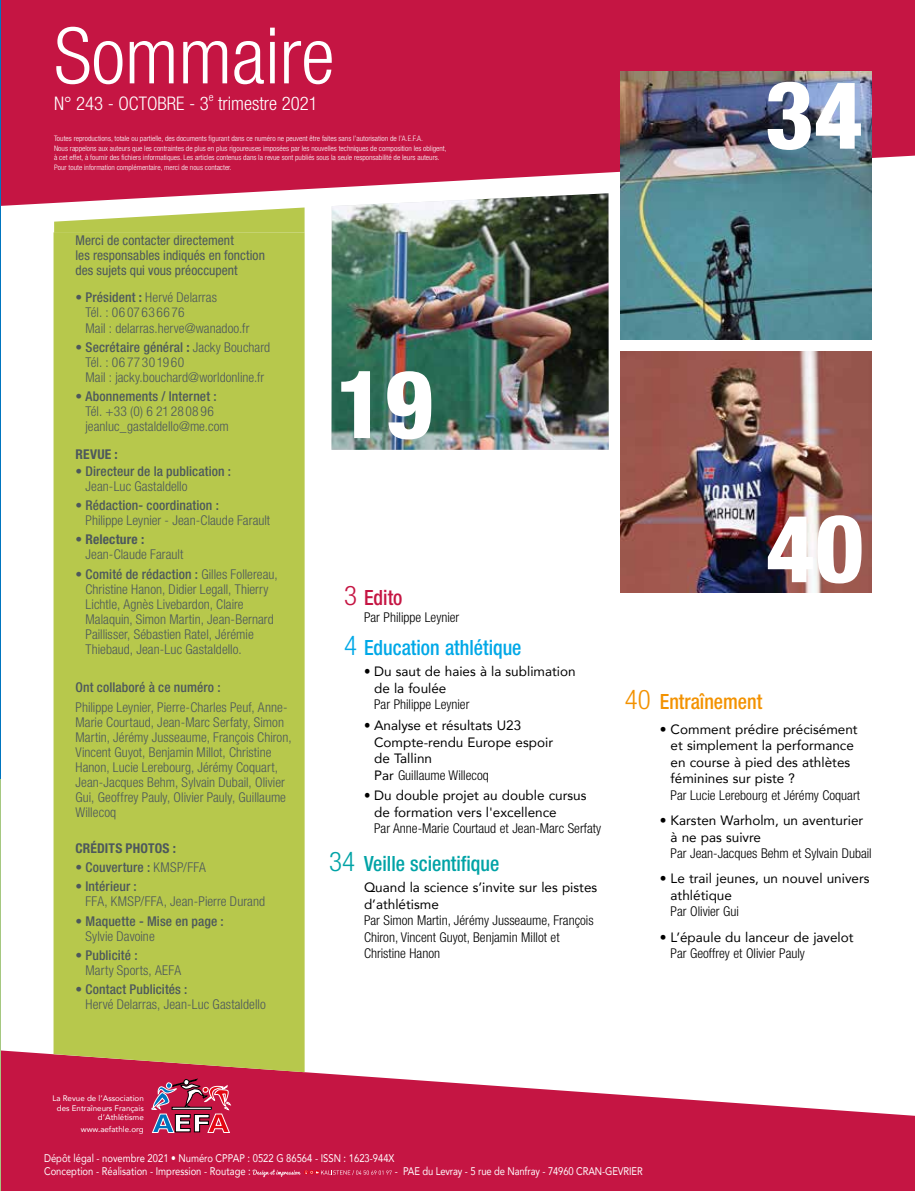
<style>
.page{position:relative;width:915px;height:1191px;background:#fff}
.page>*{position:absolute;margin:0;border:0;box-sizing:border-box;transform-origin:0 0}
.t1{font:800 condensed 94.5px "Helvetica Neue LT Std";color:#fff}
.t2{font:300 condensed 78px "Helvetica Neue LT Std";color:#fff}
.t3{font:500 condensed 21px "Helvetica Neue LT Std";color:#00a8e7;scale:.95 1}
.t4{font:500 condensed 21px "Helvetica Neue LT Std";color:#00a3a6;scale:.95 1}
.t5{font:500 condensed 21px "Helvetica Neue LT Std";color:#f39200;scale:.95 1}
.t6{font:500 condensed 21px "Helvetica Neue LT Std";color:#c51543;scale:.95 1}
.t7{font:300 condensed 18.75px "Helvetica Neue LT Std";color:#fff}
.t8{font:300 condensed 13.5px/15px "Helvetica Neue LT Std";letter-spacing:.005em;color:#4d585c}
.t9{font:13.5px/16.5px "Avenir";color:#000}
.t10{font:300 condensed 13.5px/16.5px "Helvetica Neue LT Std";color:#000}
.t11{font:500 condensed 13.5px "Helvetica Neue LT Std";letter-spacing:.01em;color:#4d585c}
.t12{font:condensed 13.5px/15px "Helvetica Neue LT Std";letter-spacing:.005em;color:#4d585c}
.t13{font:700 condensed 13.5px "Helvetica Neue LT Std";letter-spacing:.01em;color:#4d585c}
.t14{font:300 condensed 11.25px "Helvetica Neue LT Std";color:#fff}
.t15{font:11.1px/12.9px "Avenir";color:#fff;scale:.85 1}
.t16{font:7.95px/9.6px "Avenir";color:#fff;text-align:right}
.t17{font:300 condensed 7.5px/9.8px "Helvetica Neue LT Std";color:#fff}
.s1{font-weight:500}
.s2{font-weight:700}
.s3{font-weight:300}
.s4{font-weight:300;font-size:27px}
.s5{font-weight:900}
.s6{font-family:"Avenir";font-weight:400;font-stretch:normal}
</style>
<div class="page">
<svg style="left:1px;top:1050px;width:913px;height:141px;fill:#c51543"></svg>
<div style="left:0;top:0;width:914px;height:206px;background:#c51543"></div>
<img style="left:620px;top:351px;width:251px;height:241px">
<img style="left:620px;top:72px;width:251px;height:267px">
<div style="left:53px;top:232px;width:251px;height:840px;background:#b7c84c"></div>
<svg style="left:54px;top:207px;width:250px;height:26px"></svg>
<img style="left:331px;top:193px;width:277px;height:257px">
<svg style="left:151px;top:1078px;width:79px;height:55px;background:#b24868"></svg>
<hr style="left:0;top:756px;width:1px;height:435px;background:#a5c880">
<svg style="left:0;top:704px;width:1px;height:75px"></svg>
<svg style="left:252px;top:1169px;width:139px;height:8px"></svg>
<h2 class="t2" style="left:54px;top:11px;width:282px">Sommaire</h2>
<h3 class="t7" style="left:54px;top:92px;width:156px">N° 243 - OCTOBRE - 3</h3>
<p class="t14" style="left:209px;top:90px;width:6px">e</p>
<h3 class="t7" style="left:218px;top:92px;width:101px">trimestre 2021</h3>
<p class="t17" style="left:54px;top:133px;width:394px">Toutes reproductions, totale ou partielle, des documents figurant dans ce numéro ne peuvent être faites sans l’autorisation de l’A.E.F.A.<br>Nous rappelons aux auteurs que les contraintes de plus en plus rigoureuses imposées par les nouvelles techniques de composition les obligent, à cet effet, à fournir des fichiers informatiques. Les articles contenus dans la revue sont publiés sous la seule responsabilité de leurs auteurs.<br>Pour toute information complémentaire, merci de nous contacter.</p>
<h1 class="t1" style="left:764px;top:56px;width:100px">34</h1>
<p class="t12" style="left:75px;top:232px;width:191px">Merci de contacter directement<br>les responsables indiqués en fonction des sujets qui vous préoccupent</p>
<p class="t8" style="left:85px;top:290px;width:165px;text-indent:-10px"><span class="s1">• Président</span> <span class="s2">:</span> Hervé Delarras<br>Tél. : 0607636676<br>Mail : delarras.herve@wanadoo.fr</p>
<p class="t8" style="left:85px;top:339px;width:186px;text-indent:-10px"><span class="s1">• Secrétaire général</span> <span class="s2">:</span> Jacky Bouchard<br>Tél. : 0677301960<br>Mail : jacky.bouchard@worldonline.fr</p>
<p class="t11" style="left:75px;top:388px;width:142px">• Abonnements / Internet :</p>
<p class="t8" style="left:85px;top:403px;width:145px">Tél. +33 (0) 6 21 28 08 96 jeanluc_gastaldello@me.com</p>
<p class="t13" style="left:75px;top:446px;width:44px">REVUE :</p>
<p class="t11" style="left:75px;top:463px;width:157px">• Directeur de la publication :</p>
<p class="t8" style="left:85px;top:478px;width:104px">Jean-Luc Gastaldello</p>
<p class="t11" style="left:75px;top:497px;width:145px">• Rédaction- coordination :</p>
<p class="t8" style="left:85px;top:513px;width:186px">Philippe Leynier - Jean-Claude Farault</p>
<p class="t13" style="left:75px;top:531px;width:70px">• Relecture :</p>
<p class="t8" style="left:85px;top:547px;width:99px">Jean-Claude Farault</p>
<p class="t8" style="left:85px;top:566px;width:194px;text-indent:-10px"><span class="s1">• Comité de rédaction :</span> Gilles Follereau, Christine Hanon, Didier Legall, Thierry Lichtle, Agnès Livebardon, Claire Malaquin, Simon Martin, Jean-Bernard Paillisser, Sébastien Ratel, Jérémie Thiebaud, Jean-Luc Gastaldello.</p>
<p class="t11" style="left:75px;top:679px;width:147px">Ont collaboré à ce numéro :</p>
<p class="t8" style="left:75px;top:699px;width:217px">Philippe Leynier, Pierre-Charles Peuf, Anne-Marie Courtaud, Jean-Marc Serfaty, Simon Martin, Jérémy Jusseaume, François Chiron, Vincent Guyot, Benjamin Millot, Christine Hanon, Lucie Lerebourg, Jérémy Coquart, Jean-Jacques Behm, Sylvain Dubail, Olivier Gui, Geoffrey Pauly, Olivier Pauly, Guillaume Willecoq</p>
<p class="t13" style="left:75px;top:840px;width:102px">CRÉDITS PHOTOS :</p>
<p class="t11" style="left:75px;top:859px;width:132px">• Couverture : <span class="s3">KMSP/FFA</span></p>
<p class="t11" style="left:75px;top:878px;width:63px">• Intérieur :</p>
<p class="t8" style="left:85px;top:894px;width:181px">FFA, KMSP/FFA, Jean-Pierre Durand</p>
<p class="t11" style="left:75px;top:912px;width:150px">• Maquette - Mise en page :</p>
<p class="t8" style="left:85px;top:928px;width:71px">Sylvie Davoine</p>
<p class="t11" style="left:75px;top:947px;width:64px">• Publicité :</p>
<p class="t8" style="left:85px;top:962px;width:97px">Marty Sports, AEFA</p>
<p class="t11" style="left:75px;top:981px;width:113px">• Contact Publicités :</p>
<p class="t8" style="left:85px;top:996px;width:182px">Hervé Delarras, Jean-Luc Gastaldello</p>
<h1 class="t1" style="left:335px;top:346px;width:100px">19</h1>
<h3 class="t6" style="left:344px;top:585px;width:63px"><span class="s4">3</span> Edito</h3>
<p class="t10" style="left:364px;top:609px;width:97px">Par Philippe Leynier</p>
<h3 class="t3" style="left:344px;top:635px;width:188px"><span class="s4">4</span> Education athlétique</h3>
<p class="t9" style="left:374px;top:663px;width:203px;text-indent:-10px"><span class="s5">•</span> Du saut de haies à la sublimation de la foulée</p>
<p class="t10" style="left:374px;top:696px;width:97px">Par Philippe Leynier</p>
<p class="t9" style="left:374px;top:716px;width:180px;text-indent:-10px"><span class="s5">•</span> Analyse et résultats U23<br>Compte-rendu Europe espoir de Tallinn</p>
<p class="t10" style="left:374px;top:766px;width:116px"><span class="s6">Par</span> Guillaume Willecoq</p>
<p class="t9" style="left:374px;top:787px;width:214px;text-indent:-10px"><span class="s5">•</span> Du double projet au double cursus de formation vers l'excellence</p>
<p class="t10" style="left:374px;top:820px;width:228px">Par Anne-Marie Courtaud et Jean-Marc Serfaty</p>
<h3 class="t4" style="left:329px;top:851px;width:181px"><span class="s4">34</span> Veille scientifique</h3>
<p class="t9" style="left:364px;top:878px;width:235px">Quand la science s’invite sur les pistes d’athlétisme</p>
<p class="t10" style="left:364px;top:912px;width:231px">Par Simon Martin, Jérémy Jusseaume, François<br>Chiron, Vincent Guyot, Benjamin Millot et<br>Christine Hanon</p>
<h1 class="t1" style="left:765px;top:490px;width:100px">40</h1>
<h3 class="t5" style="left:624px;top:688px;width:146px"><span class="s4">40</span> Entraînement</h3>
<p class="t9" style="left:670px;top:720px;width:188px;text-indent:-11px">• Comment prédire précisément et simplement la performance en course à pied des athlètes féminines sur piste ?</p>
<p class="t10" style="left:670px;top:786px;width:191px">Par Lucie Lerebourg et Jérémy Coquart</p>
<p class="t9" style="left:670px;top:811px;width:194px;text-indent:-11px">• Karsten Warholm, un aventurier à ne pas suivre</p>
<p class="t10" style="left:670px;top:845px;width:202px">Par Jean-Jacques Behm et Sylvain Dubail</p>
<p class="t9" style="left:670px;top:870px;width:200px;text-indent:-11px">• Le trail jeunes, un nouvel univers athlétique</p>
<p class="t10" style="left:670px;top:903px;width:70px">Par Olivier Gui</p>
<p class="t9" style="left:659px;top:928px;width:195px">• L’épaule du lanceur de javelot</p>
<p class="t10" style="left:670px;top:945px;width:136px">Par Geoffrey et Olivier Pauly</p>
<p class="t16" style="left:52px;top:1093px;width:93px">La Revue de l’Association des Entraîneurs Français d’Athlétisme</p>
<p class="t16" style="left:81px;top:1124px;width:64px">www.aefathle.org</p>
<p class="t15" style="left:44px;top:1151px;width:413px">Dépôt légal - novembre 2021 • Numéro CPPAP : 0522 G 86564 - ISSN : 1623-944X<br>Conception - Réalisation - Impression - Routage :</p>
<p class="t15" style="left:394px;top:1164px;width:293px">- PAE du Levray - 5 rue de Nanfray - 74960 CRAN-GEVRIER</p>
</div>
